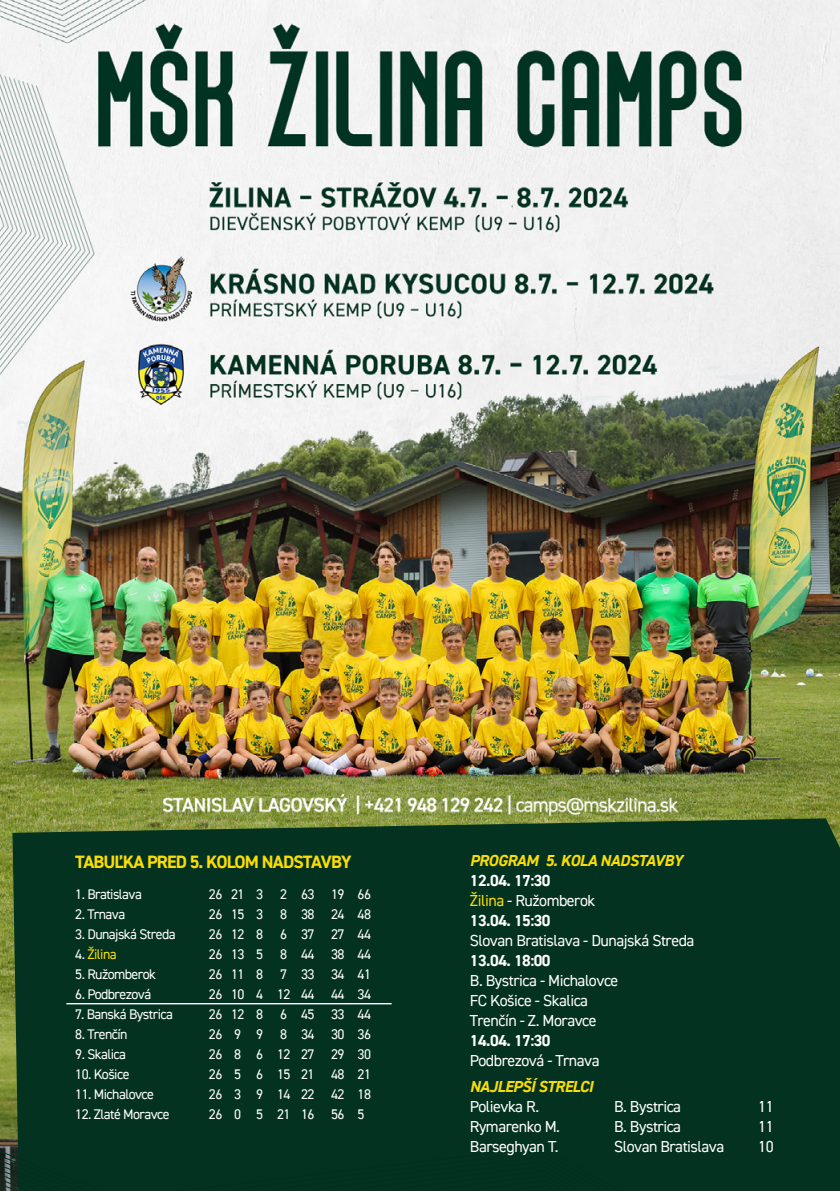
<style>
.page{position:relative;width:840px;height:1191px;background:#fff}
.page>*{position:absolute;margin:0;border:0;box-sizing:border-box;transform-origin:0 0}
.t1{font:700 18px "DIN2014";letter-spacing:-.05em;color:#fadd06}
.t2{font:16px "DIN2014";letter-spacing:-.03em;color:#fff}
.t3{font:700 16px "DIN2014";letter-spacing:-.03em;color:#fff}
.t4{font:italic 700 16px "DIN2014";letter-spacing:-.03em;color:#fadd06}
.t5{font:14px "DIN2014";letter-spacing:-.04em;color:#fff}
.t6{font:14px "DIN2014";letter-spacing:-.04em;color:#fadd06}
.s1{color:#fff}
.s2{color:#fadd06}
</style>
<div class="page">
<img style="left:0;top:0;width:839px;height:1115px">
<div style="left:12px;top:818px;width:827px;height:373px;background:#033220"></div>
<div style="left:0;top:1115px;width:808px;height:76px;background:#033220"></div>
<hr style="left:66px;top:1003px;width:325px;height:1px;background:#fff">
<p class="t1" style="left:75px;top:849px;width:278px">TABUĽKA PRED 5. KOLOM NADSTAVBY</p>
<p class="t5" style="left:75px;top:885px;width:68px">1. Bratislava</p>
<p class="t5" style="left:209px;top:885px;width:163px">2621 3 2 63 19 66</p>
<p class="t5" style="left:75px;top:905px;width:51px">2. Trnava</p>
<p class="t5" style="left:209px;top:905px;width:163px">2615 3 8 38 24 48</p>
<p class="t5" style="left:75px;top:925px;width:102px">3. Dunajská Streda</p>
<p class="t5" style="left:209px;top:925px;width:163px">2612 8 6 37 27 44</p>
<p class="t6" style="left:75px;top:945px;width:43px"><span class="s1">4.</span> Žilina</p>
<p class="t5" style="left:209px;top:945px;width:163px">2613 5 8 44 38 44</p>
<p class="t5" style="left:75px;top:965px;width:82px">5. Ružomberok</p>
<p class="t5" style="left:209px;top:965px;width:163px">2611 8 7 33 34 41</p>
<p class="t5" style="left:75px;top:985px;width:77px">6. Podbrezová</p>
<p class="t5" style="left:209px;top:985px;width:163px">26 10 4 12 44 44 34</p>
<p class="t5" style="left:75px;top:1005px;width:99px">7. Banská Bystrica</p>
<p class="t5" style="left:209px;top:1005px;width:163px">2612 8 6 45 33 44</p>
<p class="t5" style="left:75px;top:1025px;width:54px">8. Trenčín</p>
<p class="t5" style="left:209px;top:1025px;width:163px">269 9 834 3036</p>
<p class="t5" style="left:75px;top:1045px;width:52px">9. Skalica</p>
<p class="t5" style="left:209px;top:1045px;width:163px">268 6 1227 29 30</p>
<p class="t5" style="left:75px;top:1065px;width:56px">10. Košice</p>
<p class="t5" style="left:209px;top:1065px;width:163px">265 6 1521 48 21</p>
<p class="t5" style="left:75px;top:1085px;width:80px">11. Michalovce</p>
<p class="t5" style="left:209px;top:1085px;width:163px">263 9 1422 42 18</p>
<p class="t5" style="left:75px;top:1105px;width:96px">12. Zlaté Moravce</p>
<p class="t5" style="left:209px;top:1105px;width:157px">260 5 2116 565</p>
<p class="t4" style="left:469px;top:849px;width:214px">PROGRAM 5. KOLA NADSTAVBY</p>
<p class="t3" style="left:469px;top:869px;width:82px">12.04. 17:30</p>
<p class="t2" style="left:469px;top:890px;width:127px"><span class="s2">Žilina</span> - Ružomberok</p>
<p class="t3" style="left:469px;top:909px;width:82px">13.04. 15:30</p>
<p class="t2" style="left:469px;top:930px;width:226px">Slovan Bratislava - Dunajská Streda</p>
<p class="t3" style="left:469px;top:949px;width:82px">13.04. 18:00</p>
<p class="t2" style="left:469px;top:970px;width:150px">B. Bystrica - Michalovce</p>
<p class="t2" style="left:469px;top:990px;width:120px">FC Košice - Skalica</p>
<p class="t2" style="left:469px;top:1010px;width:128px">Trenčín - Z. Moravce</p>
<p class="t3" style="left:469px;top:1029px;width:82px">14.04. 17:30</p>
<p class="t2" style="left:469px;top:1050px;width:131px">Podbrezová - Trnava</p>
<p class="t4" style="left:469px;top:1075px;width:125px">NAJLEPŠÍ STRELCI</p>
<p class="t2" style="left:469px;top:1096px;width:71px">Polievka R.</p>
<p class="t2" style="left:613px;top:1096px;width:68px">B. Bystrica</p>
<p class="t2" style="left:757px;top:1096px;width:17px">11</p>
<p class="t2" style="left:469px;top:1116px;width:91px">Rymarenko M.</p>
<p class="t2" style="left:613px;top:1116px;width:68px">B. Bystrica</p>
<p class="t2" style="left:757px;top:1116px;width:17px">11</p>
<p class="t2" style="left:469px;top:1136px;width:90px">Barseghyan T.</p>
<p class="t2" style="left:613px;top:1136px;width:112px">Slovan Bratislava</p>
<p class="t2" style="left:757px;top:1136px;width:17px">10</p>
</div>
